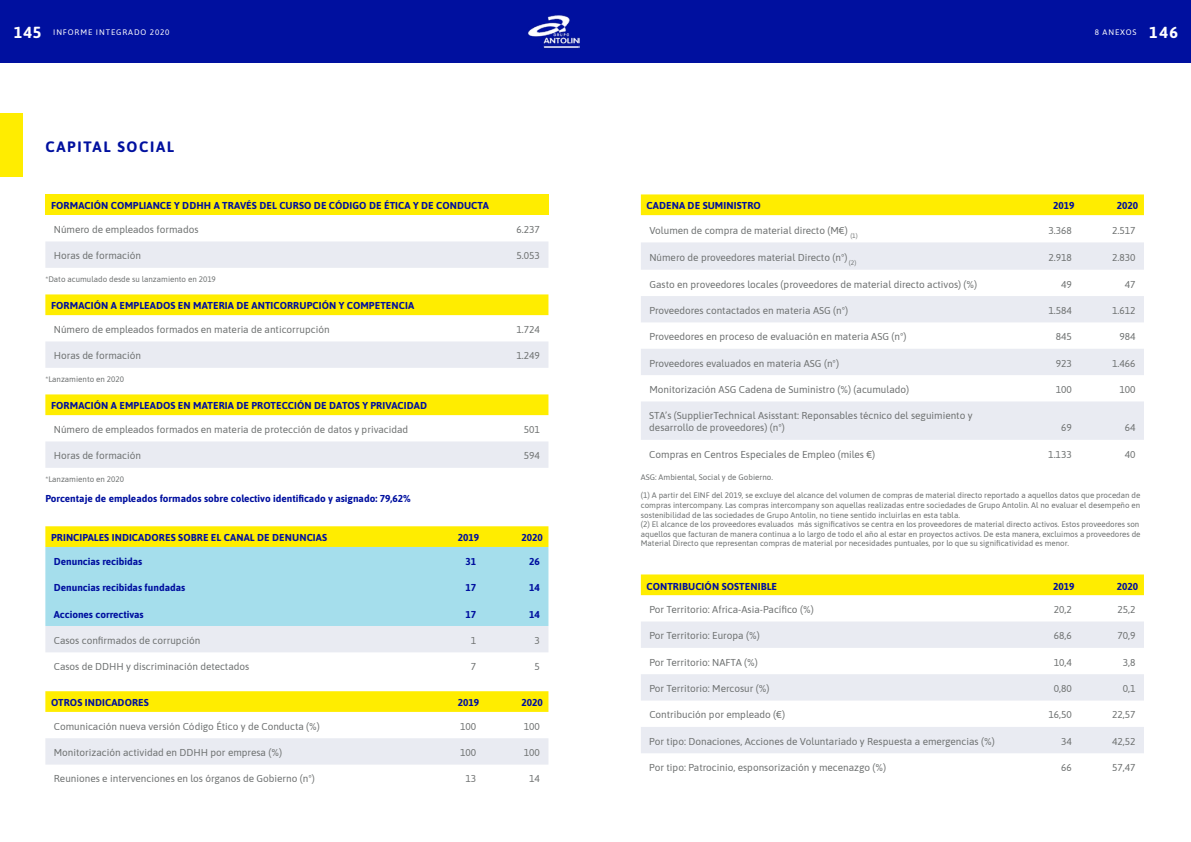
<style>
.page{position:relative;width:1191px;height:842px;background:#fff}
.page>*{position:absolute;margin:0;border:0;box-sizing:border-box;transform-origin:0 0}
.t1{font:700 15px "Asap";letter-spacing:.11em;color:#00109f}
.t2{font:10px/12px "Asap";color:#6e7171}
.t3{font:700 10px "Asap";letter-spacing:.01em;color:#00109f}
.t4{font:8px/9.6px "Asap";color:#6e7171}
.t5{font:8px "Asap";letter-spacing:.11em;color:#fff}
.s1{font-weight:700;font-size:16px}
</style>
<div class="page">
<div style="left:0;top:0;width:1191px;height:62px;background:#00109f"></div>
<img style="left:527px;top:15px;width:52px;height:33px">
<div style="left:0;top:113px;width:23px;height:63px;background:#ffed00"></div>
<div style="left:641px;top:194px;width:503px;height:21px;background:#ffed00"></div>
<svg style="left:641px;top:242px;width:503px;height:198px;fill:#e9ebf2"></svg>
<div style="left:45px;top:194px;width:503px;height:21px;background:#ffed00"></div>
<div style="left:45px;top:241px;width:503px;height:27px;background:#e9ebf2"></div>
<div style="left:45px;top:294px;width:503px;height:21px;background:#ffed00"></div>
<div style="left:45px;top:341px;width:503px;height:27px;background:#e9ebf2"></div>
<div style="left:45px;top:394px;width:503px;height:21px;background:#ffed00"></div>
<div style="left:45px;top:441px;width:503px;height:27px;background:#e9ebf2"></div>
<svg style="left:45px;top:526px;width:503px;height:126px;background:#c2e3c6"></svg>
<svg style="left:45px;top:691px;width:503px;height:21px;background:#ffed04"></svg>
<div style="left:45px;top:738px;width:503px;height:27px;background:#e9ebf2"></div>
<div style="left:641px;top:574px;width:503px;height:21px;background:#ffed00"></div>
<svg style="left:641px;top:621px;width:503px;height:132px;fill:#e9ebf2"></svg>
<p class="t5" style="left:14px;top:26px;width:157px"><span class="s1">145</span> INFORME INTEGRADO 2020</p>
<p class="t5" style="left:1094px;top:26px;width:85px">8 Anexos <span class="s1">146</span></p>
<h1 class="t1" style="left:45px;top:136px;width:130px">CAPITAL SOCIAL</h1>
<p class="t3" style="left:51px;top:199px;width:439px">FORMACIÓN COMPLIANCE Y DDHH A TRAVÉS DEL CURSO DE CÓDIGO DE ÉTICA Y DE CONDUCTA</p>
<p class="t2" style="left:54px;top:223px;width:146px">N úmero de empleados formados</p>
<p class="t2" style="left:516px;top:223px;width:25px">6.237</p>
<p class="t2" style="left:54px;top:249px;width:89px">Horas de formación</p>
<p class="t2" style="left:516px;top:249px;width:25px">5.053</p>
<p class="t4" style="left:45px;top:274px;width:172px">*Dato acumulado desde su lanzamiento en 2019</p>
<p class="t3" style="left:51px;top:299px;width:364px">FORMACIÓN A EMPLEADOS EN MATERIA DE ANTICORRUPCIÓN Y COMPETENCIA</p>
<p class="t2" style="left:54px;top:323px;width:277px">N úmero de empleados formados en materia de anticorrupción</p>
<p class="t2" style="left:516px;top:323px;width:25px">1.724</p>
<p class="t2" style="left:54px;top:349px;width:89px">Horas de formación</p>
<p class="t2" style="left:516px;top:349px;width:25px">1.249</p>
<p class="t4" style="left:45px;top:374px;width:80px">*Lanzamiento en 2020</p>
<p class="t3" style="left:51px;top:399px;width:377px">FORMACIÓN A EMPLEADOS EN MATERIA DE PROTECCIÓN DE DATOS Y PRIVACIDAD</p>
<p class="t2" style="left:54px;top:423px;width:356px">N úmero de empleados formados en materia de protección de datos y privacidad</p>
<p class="t2" style="left:524px;top:423px;width:18px">501</p>
<p class="t2" style="left:54px;top:449px;width:89px">Horas de formación</p>
<p class="t2" style="left:524px;top:449px;width:18px">594</p>
<p class="t4" style="left:45px;top:474px;width:80px">*Lanzamiento en 2020</p>
<p class="t3" style="left:45px;top:492px;width:367px">Porcentaje de empleados formados sobre colectivo identificado y asignado: 79,62%</p>
<p class="t3" style="left:51px;top:531px;width:277px">PRINCIPALES INDICADORES SOBRE EL CANAL DE DENUNCIAS</p>
<p class="t3" style="left:458px;top:531px;width:23px">2019</p>
<p class="t3" style="left:521px;top:531px;width:23px">2020</p>
<p class="t3" style="left:54px;top:554px;width:90px">Denuncias recibidas</p>
<p class="t3" style="left:465px;top:554px;width:12px">31</p>
<p class="t3" style="left:529px;top:554px;width:12px">26</p>
<p class="t3" style="left:54px;top:581px;width:133px">Denuncias recibidas fundadas</p>
<p class="t3" style="left:465px;top:581px;width:12px">17</p>
<p class="t3" style="left:529px;top:581px;width:12px">14</p>
<p class="t3" style="left:54px;top:607px;width:91px">Acciones correctivas</p>
<p class="t3" style="left:465px;top:607px;width:12px">17</p>
<p class="t3" style="left:529px;top:607px;width:12px">14</p>
<p class="t2" style="left:54px;top:634px;width:148px">Casos confirmados de corrupción</p>
<p class="t2" style="left:471px;top:634px;width:7px">1</p>
<p class="t2" style="left:534px;top:634px;width:7px">3</p>
<p class="t2" style="left:54px;top:660px;width:197px">Casos de DDHH y discriminación detectados</p>
<p class="t2" style="left:471px;top:660px;width:7px">7</p>
<p class="t2" style="left:534px;top:660px;width:7px">5</p>
<p class="t3" style="left:51px;top:696px;width:99px">OTROS INDICADORES</p>
<p class="t3" style="left:458px;top:696px;width:23px">2019</p>
<p class="t3" style="left:521px;top:696px;width:23px">2020</p>
<p class="t2" style="left:54px;top:720px;width:267px">Comunicación nueva versión Código Ético y de Conducta (%)</p>
<p class="t2" style="left:460px;top:720px;width:18px">100</p>
<p class="t2" style="left:524px;top:720px;width:18px">100</p>
<p class="t2" style="left:54px;top:746px;width:230px">Monitorización actividad en DDHH por empresa (%)</p>
<p class="t2" style="left:460px;top:746px;width:18px">100</p>
<p class="t2" style="left:524px;top:746px;width:18px">100</p>
<p class="t2" style="left:54px;top:772px;width:262px">Reuniones e intervenciones en los órganos de Gobierno (nº)</p>
<p class="t2" style="left:465px;top:772px;width:12px">13</p>
<p class="t2" style="left:529px;top:772px;width:12px">14</p>
<p class="t3" style="left:646px;top:199px;width:116px">CADENA DE SUMINISTRO</p>
<p class="t3" style="left:1053px;top:199px;width:23px">2019</p>
<p class="t3" style="left:1116px;top:199px;width:23px">2020</p>
<p class="t2" style="left:649px;top:224px;width:210px">Volumen de compra de material directo (M€) <sub>(1)</sub></p>
<p class="t2" style="left:1048px;top:224px;width:25px">3.368</p>
<p class="t2" style="left:1112px;top:224px;width:25px">2.517</p>
<p class="t2" style="left:649px;top:251px;width:208px">N úmero de proveedores material Directo (nº) <sub>(2)</sub></p>
<p class="t2" style="left:1048px;top:251px;width:25px">2.918</p>
<p class="t2" style="left:1112px;top:251px;width:25px">2.830</p>
<p class="t2" style="left:649px;top:277px;width:329px">Gasto en proveedores locales (proveedores de material directo activos) (%)</p>
<p class="t2" style="left:1061px;top:277px;width:12px">49</p>
<p class="t2" style="left:1124px;top:277px;width:12px">47</p>
<p class="t2" style="left:649px;top:304px;width:200px">Proveedores contactados en materia ASG (nº)</p>
<p class="t2" style="left:1048px;top:304px;width:25px">1.584</p>
<p class="t2" style="left:1112px;top:304px;width:25px">1.612</p>
<p class="t2" style="left:649px;top:330px;width:259px">Proveedores en proceso de evaluación en materia ASG (nº)</p>
<p class="t2" style="left:1055px;top:330px;width:18px">845</p>
<p class="t2" style="left:1119px;top:330px;width:18px">984</p>
<p class="t2" style="left:649px;top:357px;width:191px">Proveedores evaluados en materia ASG (nº)</p>
<p class="t2" style="left:1055px;top:357px;width:18px">923</p>
<p class="t2" style="left:1112px;top:357px;width:25px">1.466</p>
<p class="t2" style="left:649px;top:383px;width:261px">Monitorización ASG Cadena de Suministro (%) (acumulado)</p>
<p class="t2" style="left:1055px;top:383px;width:18px">100</p>
<p class="t2" style="left:1119px;top:383px;width:18px">100</p>
<p class="t2" style="left:649px;top:409px;width:325px">STA’s (SupplierTechnical Asisstant: Reponsables técnico del seguimiento y desarrollo de proveedores) (nº)</p>
<p class="t2" style="left:1061px;top:421px;width:12px">69</p>
<p class="t2" style="left:1124px;top:421px;width:12px">64</p>
<p class="t2" style="left:649px;top:448px;width:227px">Compras en Centros Especiales de Empleo (miles €)</p>
<p class="t2" style="left:1048px;top:448px;width:25px">1.133</p>
<p class="t2" style="left:1124px;top:448px;width:12px">40</p>
<p class="t4" style="left:641px;top:472px;width:134px">ASG: Ambiental, Social y de Gobierno.</p>
<p class="t4" style="left:641px;top:490px;width:501px">(1) A partir del EIN F del 2019, se excluye del alcance del volumen de compras de material directo reportado a aquellos datos que procedan de compras intercompany. Las compras intercompany son aquellas realizadas entre sociedades de Grupo Antolin. Al no evaluar el desempeño en sostenibilidad de las sociedades de Grupo Antolin, no tiene sentido incluirlas en esta tabla.<br>(2) El alcance de los proveedores evaluados más significativos se centra en los proveedores de material directo activos. Estos proveedores son aquellos que facturan de manera continua a lo largo de todo el año al estar en proyectos activos. De esta manera, excluimos a proveedores de Material Directo que representan compras de material por necesidades puntuales, por lo que su significatividad es menor.</p>
<p class="t3" style="left:646px;top:579px;width:132px">CONTRIBUCIÓN SOSTENIBLE</p>
<p class="t3" style="left:1053px;top:579px;width:23px">2019</p>
<p class="t3" style="left:1116px;top:579px;width:23px">2020</p>
<p class="t2" style="left:649px;top:603px;width:166px">Por Territorio: Africa-Asia-Pacífico (%)</p>
<p class="t2" style="left:1053px;top:603px;width:20px">20,2</p>
<p class="t2" style="left:1117px;top:603px;width:20px">25,2</p>
<p class="t2" style="left:649px;top:629px;width:112px">Por Territorio: Europa (%)</p>
<p class="t2" style="left:1053px;top:629px;width:20px">68,6</p>
<p class="t2" style="left:1117px;top:629px;width:20px">70,9</p>
<p class="t2" style="left:649px;top:656px;width:110px">Por Territorio: NAFTA (%)</p>
<p class="t2" style="left:1053px;top:656px;width:20px">10,4</p>
<p class="t2" style="left:1122px;top:656px;width:14px">3,8</p>
<p class="t2" style="left:649px;top:682px;width:122px">Por Territorio: Mercosur (%)</p>
<p class="t2" style="left:1053px;top:682px;width:20px">0,80</p>
<p class="t2" style="left:1122px;top:682px;width:14px">0,1</p>
<p class="t2" style="left:649px;top:708px;width:137px">Contribución por empleado (€)</p>
<p class="t2" style="left:1048px;top:708px;width:25px">16,50</p>
<p class="t2" style="left:1112px;top:708px;width:25px">22,57</p>
<p class="t2" style="left:649px;top:735px;width:347px">Por tipo: Donaciones, Acciones de Voluntariado y Respuesta a emergencias (%)</p>
<p class="t2" style="left:1061px;top:735px;width:12px">34</p>
<p class="t2" style="left:1112px;top:735px;width:25px">42,52</p>
<p class="t2" style="left:649px;top:761px;width:238px">Por tipo: Patrocinio, esponsorización y mecenazgo (%)</p>
<p class="t2" style="left:1061px;top:761px;width:12px">66</p>
<p class="t2" style="left:1112px;top:761px;width:25px">57,47</p>
</div>
